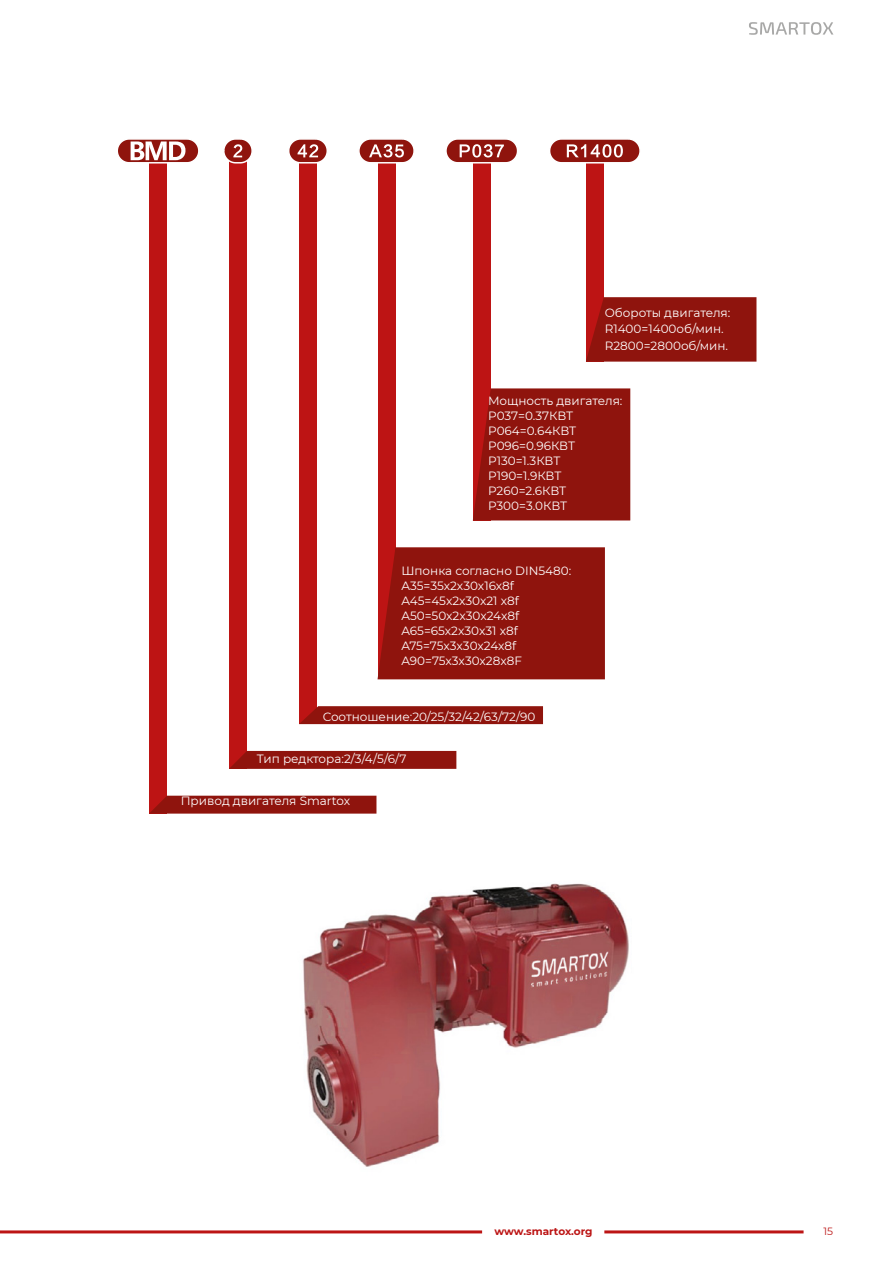
<style>
.page{position:relative;width:893px;height:1263px;background:#fff}
.page>*{position:absolute;margin:0;border:0;box-sizing:border-box;transform-origin:0 0}
.t1{font:12px/15px "Montserrat";color:#fff}
.t2{font:700 10.5px "Montserrat";letter-spacing:-.005em;color:#bc1515}
.t3{font:10.5px "Montserrat";color:#bc1515}
</style>
<div class="page">
<hr style="left:0;top:1230px;width:482px;height:3px;background:#bc1515">
<hr style="left:604px;top:1230px;width:200px;height:3px;background:#bc1515">
<svg style="left:749px;top:22px;width:84px;height:13px"></svg>
<div style="left:229px;top:161px;width:18px;height:608px;background:#bd1414"></div>
<svg style="left:229px;top:751px;width:227px;height:18px;background:#91150e"></svg>
<div style="left:378px;top:161px;width:17px;height:518px;background:#bd1414"></div>
<div style="left:473px;top:161px;width:18px;height:359px;background:#bd1414"></div>
<div style="left:586px;top:161px;width:18px;height:201px;background:#bd1414"></div>
<div style="left:378px;top:547px;width:227px;height:132px;background:#8f140d"></div>
<div style="left:473px;top:388px;width:157px;height:132px;background:#8f140d"></div>
<svg style="left:586px;top:297px;width:170px;height:65px;background:#92150f"></svg>
<div style="left:149px;top:161px;width:18px;height:653px;background:#bd1414"></div>
<svg style="left:149px;top:796px;width:227px;height:18px;background:#921811"></svg>
<div style="left:299px;top:161px;width:18px;height:563px;background:#bd1414"></div>
<svg style="left:299px;top:706px;width:244px;height:18px;background:#91160f"></svg>
<svg style="left:224px;top:139px;width:28px;height:25px"></svg>
<svg style="left:359px;top:139px;width:55px;height:25px"></svg>
<svg style="left:446px;top:139px;width:71px;height:25px"></svg>
<svg style="left:550px;top:139px;width:90px;height:25px"></svg>
<svg style="left:289px;top:139px;width:38px;height:25px"></svg>
<svg style="left:118px;top:139px;width:81px;height:25px"></svg>
<img style="left:302px;top:883px;width:327px;height:284px">
<p class="t1" style="left:605px;top:304px;width:127px;line-height:16.5px">Обороты двигателя:<br>R1400=1400об/мин.<br>R2800=2800об/мин.</p>
<p class="t1" style="left:488px;top:393px;width:136px">Мощность двигателя:<br>P037=0.37КВТ<br>P064=0.64КВТ<br>P096=0.96КВТ<br>P130=1.3КВТ<br>P190=1.9КВТ<br>P260=2.6КВТ<br>P300=3.0КВТ</p>
<p class="t1" style="left:401px;top:563px;width:172px">Шпонка согласно DIN5480:<br>A35=35x2x30x16x8f<br>A45=45x2x30x21 x8f<br>A50=50x2x30x24x8f<br>A65=65x2x30x31 x8f<br>A75=75x3x30x24x8f<br>A90=75x3x30x28x8F</p>
<p class="t1" style="left:323px;top:708px;width:214px">Соотношение:20/25/32/42/63/72/90</p>
<p class="t1" style="left:257px;top:751px;width:151px">Тип редктора:2/3/4/5/6/7</p>
<p class="t1" style="left:181px;top:792px;width:171px">Привод двигателя Smartox</p>
<p class="t2" style="left:495px;top:1224px;width:100px">www.smartox.org</p>
<p class="t3" style="left:823px;top:1224px;width:11px">15</p>
</div>
